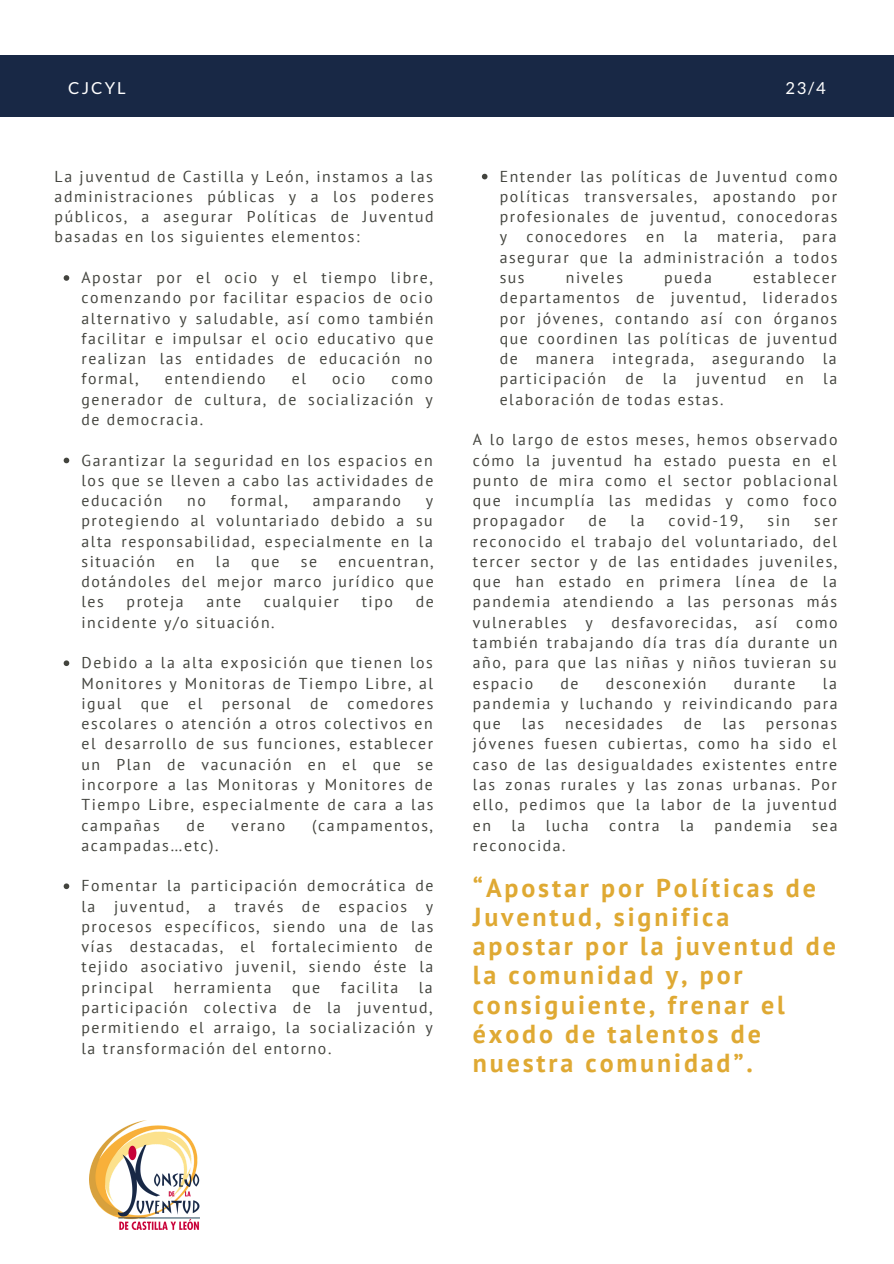
<style>
.page{position:relative;width:894px;height:1264px;background:#fff}
.page>*{position:absolute;margin:0;border:0;box-sizing:border-box;transform-origin:0 0}
.t1{font:700 25.95px/29.2px "PT Sans";letter-spacing:.11em;color:#dfa933}
.t2{font:16.5px "Lato";letter-spacing:.13em;color:#fff}
.t3{font:15.75px/20.2px "PT Sans";letter-spacing:.1em;color:#43443e;text-align:justify}
</style>
<div class="page">
<img style="left:89px;top:1120px;width:111px;height:109px">
<svg style="left:64px;top:275px;width:5px;height:6px"></svg>
<svg style="left:64px;top:457px;width:5px;height:6px"></svg>
<svg style="left:64px;top:660px;width:5px;height:6px"></svg>
<svg style="left:64px;top:883px;width:5px;height:6px"></svg>
<svg style="left:481px;top:174px;width:6px;height:5px"></svg>
<div style="left:0;top:55px;width:893px;height:61px;background:#182845"></div>
<p class="t2" style="left:68px;top:78px;width:59px">CJCYL</p>
<p class="t2" style="left:785px;top:77px;width:42px">23/4</p>
<p class="t3" style="left:55px;top:166px;width:380px">La juventud de Castilla y León, instamos a las administraciones públicas y a los poderes públicos, a asegurar Políticas de Juventud basadas en los siguientes elementos:</p>
<p class="t3" style="left:499px;top:166px;width:339px">Entender las políticas de Juventud como políticas transversales, apostando por profesionales de juventud, conocedoras y conocedores en la materia, para asegurar que la administración a todos sus</p>
<p class="t3" style="left:81px;top:267px;width:353px">Apostar por el ocio y el tiempo libre, comenzando por facilitar espacios de ocio alternativo y saludable, así como también facilitar e impulsar el ocio educativo que realizan las entidades de educación no formal,</p>
<p class="t3" style="left:565px;top:267px;width:59px">niveles</p>
<p class="t3" style="left:664px;top:267px;width:49px">pueda</p>
<p class="t3" style="left:499px;top:267px;width:339px;text-indent:253px">establecer departamentos de juventud, liderados por jóvenes, contando así con órganos que coordinen las políticas de juventud de manera integrada, asegurando la participación de la juventud en la elaboración de todas estas.</p>
<p class="t3" style="left:472px;top:429px;width:366px">A lo largo de estos meses, hemos observado cómo la juventud ha estado puesta en el punto de mira como el sector poblacional que incumplía las medidas y como foco propagador</p>
<p class="t3" style="left:165px;top:368px;width:102px">entendiendo</p>
<p class="t3" style="left:292px;top:368px;width:16px">el</p>
<p class="t3" style="left:332px;top:368px;width:34px">ocio</p>
<p class="t3" style="left:81px;top:368px;width:353px;text-indent:310px">como generador de cultura, de socialización y de democracia.</p>
<p class="t3" style="left:81px;top:449px;width:353px">Garantizar la seguridad en los espacios en los que se lleven a cabo las actividades de educación</p>
<p class="t3" style="left:187px;top:490px;width:20px">no</p>
<p class="t3" style="left:231px;top:490px;width:59px">formal,</p>
<p class="t3" style="left:312px;top:490px;width:90px">amparando</p>
<p class="t3" style="left:81px;top:490px;width:353px;text-indent:344px">y protegiendo al voluntariado debido a su alta responsabilidad, especialmente en la situación</p>
<p class="t3" style="left:588px;top:510px;width:20px">de</p>
<p class="t3" style="left:630px;top:510px;width:15px">la</p>
<p class="t3" style="left:668px;top:510px;width:76px">covid-19,</p>
<p class="t3" style="left:767px;top:510px;width:24px">sin</p>
<p class="t3" style="left:472px;top:510px;width:366px;text-indent:341px">ser reconocido el trabajo del voluntariado, del tercer sector y de las entidades juveniles, que han estado en primera línea de la pandemia atendiendo a las personas más vulnerables y desfavorecidas, así como también trabajando día tras día durante un año, para que las niñas y niños tuvieran su espacio</p>
<p class="t3" style="left:176px;top:551px;width:20px">en</p>
<p class="t3" style="left:216px;top:551px;width:15px">la</p>
<p class="t3" style="left:251px;top:551px;width:30px">que</p>
<p class="t3" style="left:301px;top:551px;width:18px">se</p>
<p class="t3" style="left:81px;top:551px;width:354px;text-indent:257px">encuentran, dotándoles del mejor marco jurídico que les</p>
<p class="t3" style="left:126px;top:591px;width:59px">proteja</p>
<p class="t3" style="left:206px;top:591px;width:36px">ante</p>
<p class="t3" style="left:264px;top:591px;width:77px">cualquier</p>
<p class="t3" style="left:361px;top:591px;width:33px">tipo</p>
<p class="t3" style="left:415px;top:591px;width:20px">de</p>
<p class="t3" style="left:81px;top:611px;width:194px">incidente y/o situación.</p>
<p class="t3" style="left:81px;top:652px;width:353px">Debido a la alta exposición que tienen los Monitores y Monitoras de Tiempo Libre, al igual que el personal de comedores escolares o atención a otros colectivos en el desarrollo de sus funciones, establecer un Plan de vacunación en el que se incorpore a las Monitoras y Monitores de Tiempo Libre, especialmente de cara a las campañas</p>
<p class="t3" style="left:560px;top:672px;width:20px">de</p>
<p class="t3" style="left:605px;top:672px;width:102px">desconexión</p>
<p class="t3" style="left:733px;top:672px;width:63px">durante</p>
<p class="t3" style="left:472px;top:672px;width:366px;text-indent:350px">la pandemia y luchando y reivindicando para que</p>
<p class="t3" style="left:521px;top:713px;width:24px">las</p>
<p class="t3" style="left:565px;top:713px;width:99px">necesidades</p>
<p class="t3" style="left:683px;top:713px;width:20px">de</p>
<p class="t3" style="left:722px;top:713px;width:24px">las</p>
<p class="t3" style="left:472px;top:713px;width:366px;text-indent:293px">personas jóvenes fuesen cubiertas, como ha sido el caso de las desigualdades existentes entre las zonas rurales y las zonas urbanas. Por ello, pedimos que la labor de la juventud en</p>
<p class="t3" style="left:186px;top:814px;width:20px">de</p>
<p class="t3" style="left:231px;top:814px;width:55px">verano</p>
<p class="t3" style="left:312px;top:814px;width:122px">(campamentos,</p>
<p class="t3" style="left:81px;top:834px;width:139px">acampadas…etc).</p>
<p class="t3" style="left:81px;top:875px;width:353px">Fomentar la participación democrática de la juventud, a través de espacios y procesos específicos, siendo una de las vías destacadas, el fortalecimiento de tejido asociativo juvenil, siendo éste la principal</p>
<p class="t3" style="left:511px;top:814px;width:15px">la</p>
<p class="t3" style="left:545px;top:814px;width:44px">lucha</p>
<p class="t3" style="left:609px;top:814px;width:52px">contra</p>
<p class="t3" style="left:679px;top:814px;width:15px">la</p>
<p class="t3" style="left:714px;top:814px;width:79px">pandemia</p>
<p class="t3" style="left:811px;top:814px;width:27px">sea</p>
<p class="t3" style="left:472px;top:834px;width:94px">reconocida.</p>
<p class="t1" style="left:472px;top:872px;width:364px">“Apostar por Políticas de<br>Juventud, significa<br>apostar por la juventud de la comunidad y, por consiguiente, frenar el éxodo de talentos de nuestra comunidad”.</p>
<p class="t3" style="left:174px;top:976px;width:99px">herramienta</p>
<p class="t3" style="left:292px;top:976px;width:30px">que</p>
<p class="t3" style="left:341px;top:976px;width:59px">facilita</p>
<p class="t3" style="left:81px;top:976px;width:353px;text-indent:337px">la participación colectiva de la juventud, permitiendo el arraigo, la socialización y la transformación del entorno.</p>
</div>
